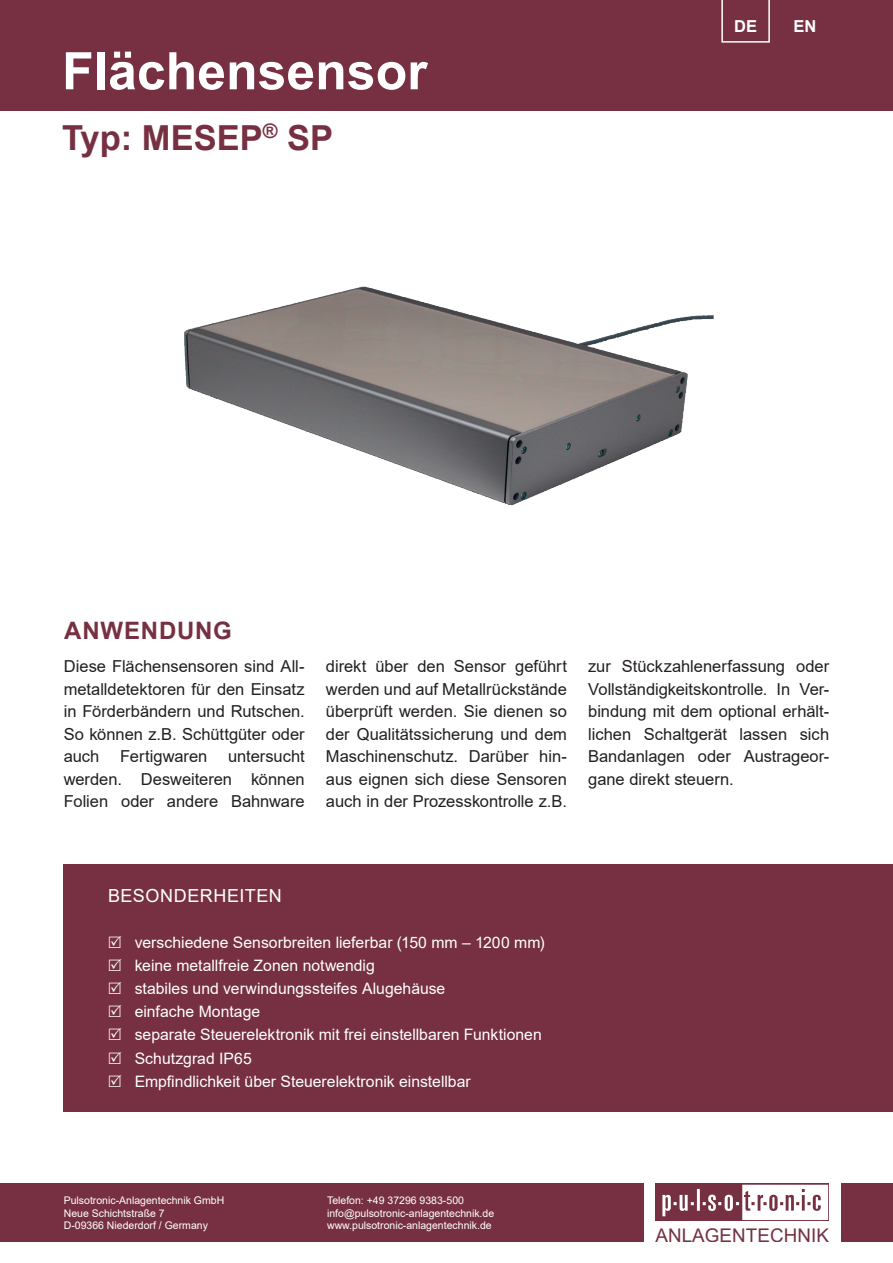
<style>
.page{position:relative;width:893px;height:1263px;background:#fff}
.page>*{position:absolute;margin:0;border:0;box-sizing:border-box;transform-origin:0 0}
.t1{font:700 51.75px "Arial";color:#fff}
.t2{font:700 34.5px "Arial";color:#763042}
.t3{font:700 24px "Arial";letter-spacing:.035em;color:#763042}
.t4{font:18.75px "Arial";letter-spacing:.005em;color:#763042}
.t5{font:18px "Arial";letter-spacing:.03em;color:#fff}
.t6{font:16.5px/22.5px "Arial";color:#231f20;text-align:justify}
.t7{font:700 16.5px "Arial";color:#fff}
.t8{font:15.75px/23.1px "Arial";color:#fff}
.t9{font:10.5px/12.6px "Arial";color:#fff}
</style>
<div class="page">
<div style="left:655px;top:1184px;width:174px;height:37px;background:#763042"></div>
<svg style="left:662px;top:1185px;width:166px;height:35px"></svg>
<div style="left:0;top:0;width:893px;height:111px;background:#763042"></div>
<svg style="left:721px;top:0;width:49px;height:43px"></svg>
<div style="left:841px;top:1183px;width:52px;height:59px;background:#763042"></div>
<div style="left:0;top:1183px;width:643px;height:59px;background:#763042"></div>
<div style="left:64px;top:864px;width:829px;height:248px;background:#763042"></div>
<img style="left:184px;top:286px;width:530px;height:220px">
<h1 class="t1" style="left:62px;top:35px;width:367px">Flächensensor</h1>
<h2 class="t2" style="left:62px;top:113px;width:273px">Typ: MESEP<sup>®</sup> SP</h2>
<h3 class="t3" style="left:64px;top:614px;width:169px">ANWENDUNG</h3>
<p class="t7" style="left:734px;top:15px;width:24px">DE</p>
<p class="t7" style="left:793px;top:15px;width:24px">EN</p>
<p class="t6" style="left:64px;top:655px;width:242px">Diese Flächensensoren sind All&shy;metalldetektoren für den Einsatz in Förderbändern und Rutschen.<br>So können z.B. Schüttgüter oder auch</p>
<p class="t6" style="left:64px;top:745px;width:242px;text-indent:164px">untersucht werden. Desweiteren können Folien oder andere Bahnware</p>
<p class="t6" style="left:120px;top:745px;width:89px">Fertigwaren</p>
<p class="t6" style="left:326px;top:655px;width:242px">direkt über den Sensor geführt werden und auf Metallrückstände überprüft werden. Sie dienen so der Qualitätssicherung und dem Maschinenschutz. Darüber hin&shy;aus eignen sich diese Sensoren auch in der Prozesskontrolle z.B.</p>
<p class="t6" style="left:588px;top:655px;width:242px">zur Stückzahlenerfassung oder Vollständigkeitskontrolle. In Ver&shy;bindung mit dem optional erhält&shy;lichen Schaltgerät lassen sich Bandanlagen oder Austrageor&shy;gane direkt steuern.</p>
<p class="t5" style="left:108px;top:883px;width:175px">BESONDERHEITEN</p>
<p class="t8" style="left:135px;top:931px;width:412px">verschiedene Sensorbreiten lieferbar (150 mm – 1200 mm) keine metallfreie Zonen notwendig<br>stabiles und verwindungssteifes Alugehäuse<br>einfache Montage<br>separate Steuerelektronik mit frei einstellbaren Funktionen Schutzgrad IP65<br>Empfindlichkeit über Steuerelektronik einstellbar</p>
<p class="t9" style="left:64px;top:1194px;width:162px">Pulsotronic-Anlagentechnik GmbH<br>Neue Schichtstraße 7<br>D-09366 Niederdorf / Germany</p>
<p class="t9" style="left:327px;top:1194px;width:169px">Telefon: +49 37296 9383-500 info@pulsotronic-anlagentechnik.de www.pulsotronic-anlagentechnik.de</p>
<p class="t4" style="left:655px;top:1222px;width:175px">ANLAGENTECHNIK</p>
</div>
